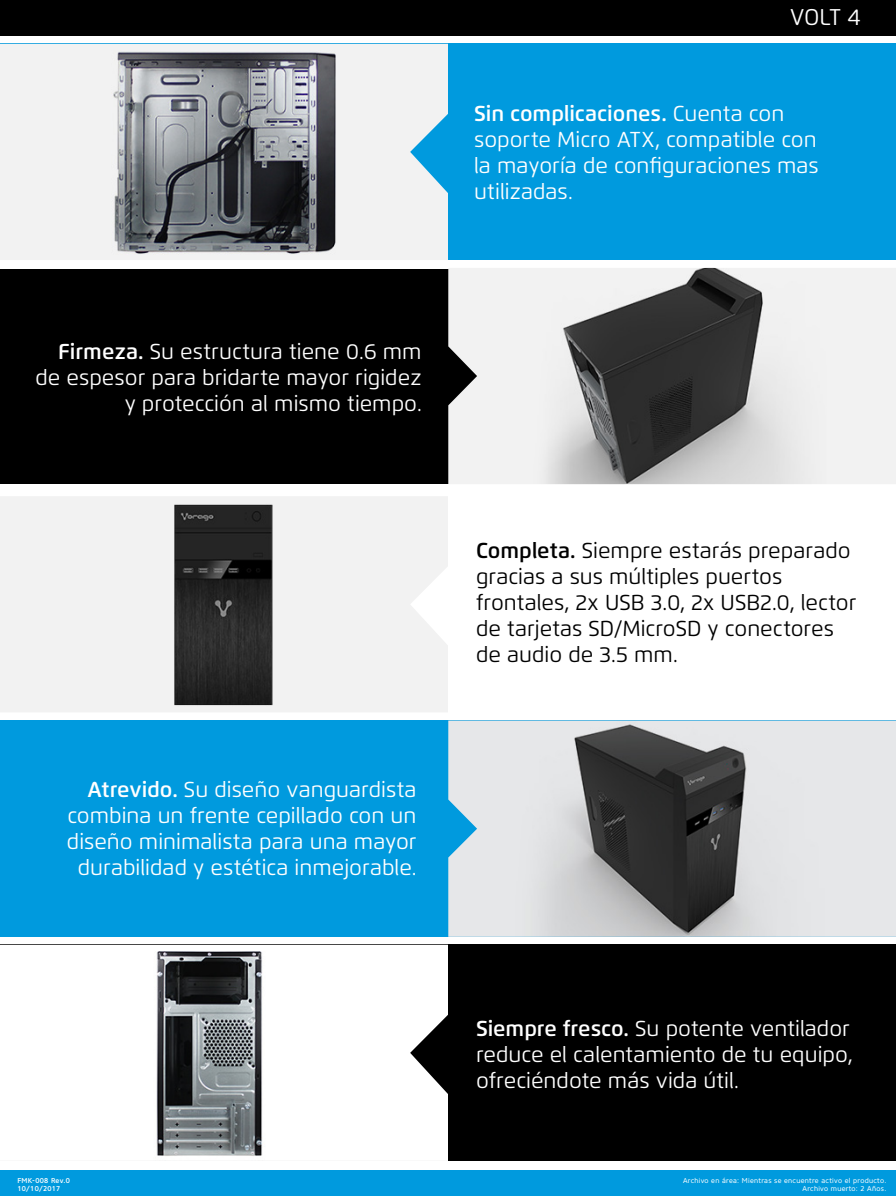
<style>
.page{position:relative;width:896px;height:1196px;background:#fff}
.page>*{position:absolute;margin:0;border:0;box-sizing:border-box;transform-origin:0 0}
.t1{font:22.75px "Flexo";color:#fff}
.t2{font:21.61px/25.9px "Flexo";color:#fff}
.t3{font:21.61px/25.9px "Flexo";color:#000}
.t4{font:7px/7.9px "Core Sans N45";letter-spacing:.04em;color:#fff;text-align:right}
.t5{font:500 7px/7.9px "Core Sans N55";letter-spacing:.04em;color:#fff}
.s1{font-weight:600}
</style>
<div class="page">
<div style="left:0;top:269px;width:895px;height:214px;background:#000"></div>
<div style="left:0;top:720px;width:896px;height:216px;background:#009ade"></div>
<div style="left:0;top:44px;width:896px;height:216px;background:#009ade"></div>
<div style="left:0;top:944px;width:896px;height:216px;background:#000"></div>
<div style="left:0;top:1170px;width:896px;height:25px;background:#009ade"></div>
<img style="left:0;top:44px;width:448px;height:216px">
<img style="left:0;top:496px;width:448px;height:216px">
<img style="left:0;top:944px;width:448px;height:216px">
<img style="left:448px;top:268px;width:448px;height:216px">
<img style="left:448px;top:720px;width:448px;height:216px">
<div style="left:0;top:0;width:896px;height:35px;background:#000"></div>
<p class="t1" style="left:790px;top:3px;width:72px">VOLT 4</p>
<p class="t2" style="left:474px;top:101px;width:346px"><span class="s1">Sin complicaciones.</span> Cuenta con soporte Micro ATX, compatible con la mayoría de configuraciones mas utilizadas.</p>
<p class="t2" style="left:35px;top:338px;width:388px;text-align:right"><span class="s1">Firmeza.</span> Su estructura tiene 0.6 mm de espesor para bridarte mayor rigidez y protección al mismo tiempo.</p>
<p class="t2" style="left:67px;top:776px;width:351px;text-align:right"><span class="s1">Atrevido.</span> Su diseño vanguardista combina un frente cepillado con un diseño minimalista para una mayor durabilidad y estética inmejorable.</p>
<p class="t3" style="left:476px;top:537px;width:382px"><span class="s1">Completa.</span> Siempre estarás preparado gracias a sus múltiples puertos frontales, 2x USB 3.0, 2x USB2.0, lector de tarjetas SD/MicroSD y conectores de audio de 3.5 mm.</p>
<p class="t5" style="left:18px;top:1176px;width:54px">FMK-008 Rev.0<br>10/10/2017</p>
<p class="t2" style="left:476px;top:1015px;width:378px"><span class="s1">Siempre fresco.</span> Su potente ventilador reduce el calentamiento de tu equipo, ofreciéndote más vida útil.</p>
<p class="t4" style="left:683px;top:1176px;width:205px">Archivo en área: Mientras se encuentre activo el producto.<br>Archivo muerto: 2 Años.</p>
</div>
